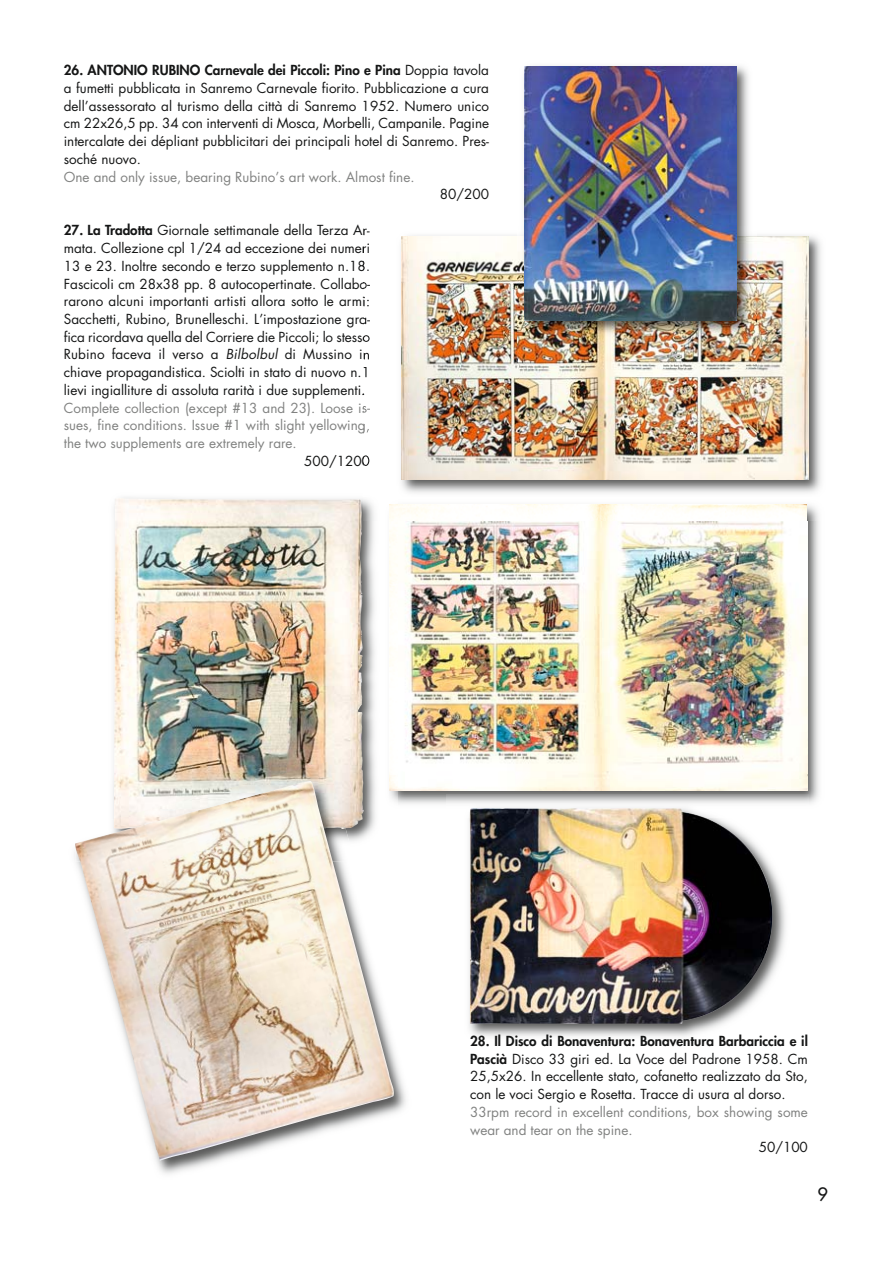
<style>
.page{position:relative;width:893px;height:1263px;background:#fff}
.page>*{position:absolute;margin:0;border:0;box-sizing:border-box;transform-origin:0 0}
.t1{font:18px "Futura";color:#151616}
.t2{font:13.5px/17.7px "Futura";color:#151616;text-align:justify}
.t3{font:13.5px/17.7px "Futura";color:#818281;text-align:justify}
.s1{font-weight:800}
.s2{font-style:italic}
</style>
<div class="page">
<img style="left:398px;top:521px;width:421px;height:283px">
<img style="left:398px;top:521px;width:409px;height:270px">
<img style="left:447px;top:794px;width:361px;height:242px">
<img style="left:470px;top:807px;width:303px;height:216px">
<img style="left:364px;top:228px;width:457px;height:265px">
<img style="left:398px;top:504px;width:421px;height:17px">
<svg style="left:364px;top:348px;width:5px;height:12px"></svg>
<svg style="left:364px;top:455px;width:5px;height:13px"></svg>
<img style="left:401px;top:236px;width:408px;height:244px">
<img style="left:518px;top:65px;width:238px;height:304px">
<img style="left:525px;top:66px;width:211px;height:255px">
<img style="left:113px;top:497px;width:262px;height:283px">
<img style="left:389px;top:504px;width:9px;height:298px">
<img style="left:364px;top:487px;width:34px;height:11px">
<img style="left:364px;top:498px;width:11px;height:23px">
<img style="left:114px;top:498px;width:250px;height:282px">
<img style="left:74px;top:852px;width:332px;height:322px">
<img style="left:114px;top:762px;width:232px;height:18px">
<img style="left:75px;top:780px;width:320px;height:380px">
<p class="t2" style="left:64px;top:63px;width:427px"><span class="s1">26. ANTONIO RUBINO Carnevale dei Piccoli: Pino e Pina</span> Doppia tavola a fumetti pubblicata in Sanremo Carnevale fiorito. Pubblicazione a cura dell’assessorato al turismo della città di Sanremo 1952. Numero unico cm 22x26,5 pp. 34 con interventi di Mosca, Morbelli, Campanile. Pagine intercalate dei dépliant pubblicitari dei principali hotel di Sanremo. Pres&shy;soché nuovo.</p>
<p class="t3" style="left:64px;top:169px;width:352px">One and only issue, bearing Rubino’s art work. Almost fine.</p>
<p class="t2" style="left:440px;top:187px;width:51px">80/200</p>
<p class="t2" style="left:64px;top:222px;width:308px"><span class="s1">27. La Tradotta</span> Giornale settimanale della Terza Ar&shy;mata. Collezione cpl 1/24 ad eccezione dei numeri 13 e 23. Inoltre secondo e terzo supplemento n.18.<br>Fascicoli cm 28x38 pp. 8 autocopertinate. Collabo&shy;rarono alcuni importanti artisti allora sotto le armi:<br>Sacchetti, Rubino, Brunelleschi. L’impostazione gra&shy;fica ricordava quella del Corriere die Piccoli; lo stesso Rubino faceva il verso a <span class="s2">Bilbolbul</span> di Mussino in chiave propagandistica. Sciolti in stato di nuovo n.1 lievi ingialliture di assoluta rarità i due supplementi.</p>
<p class="t3" style="left:64px;top:400px;width:308px">Complete collection (except #13 and 23). Loose is&shy;sues, fine conditions. Issue #1 with slight yellowing, the two supplements are extremely rare.</p>
<p class="t2" style="left:304px;top:453px;width:67px">500/1200</p>
<p class="t2" style="left:470px;top:1033px;width:339px"><span class="s1">28. Il Disco di Bonaventura: Bonaventura Barbariccia e il Pascià</span> Disco 33 giri ed. La Voce del Padrone 1958. Cm 25,5x26. In eccellente stato, cofanetto realizzato da Sto, con le voci Sergio e Rosetta. Tracce di usura al dorso.</p>
<p class="t3" style="left:470px;top:1104px;width:339px">33rpm record in excellent conditions, box showing some wear and tear on the spine.</p>
<p class="t2" style="left:759px;top:1139px;width:51px">50/100</p>
<h1 class="t1" style="left:817px;top:1185px;width:12px">9</h1>
</div>
